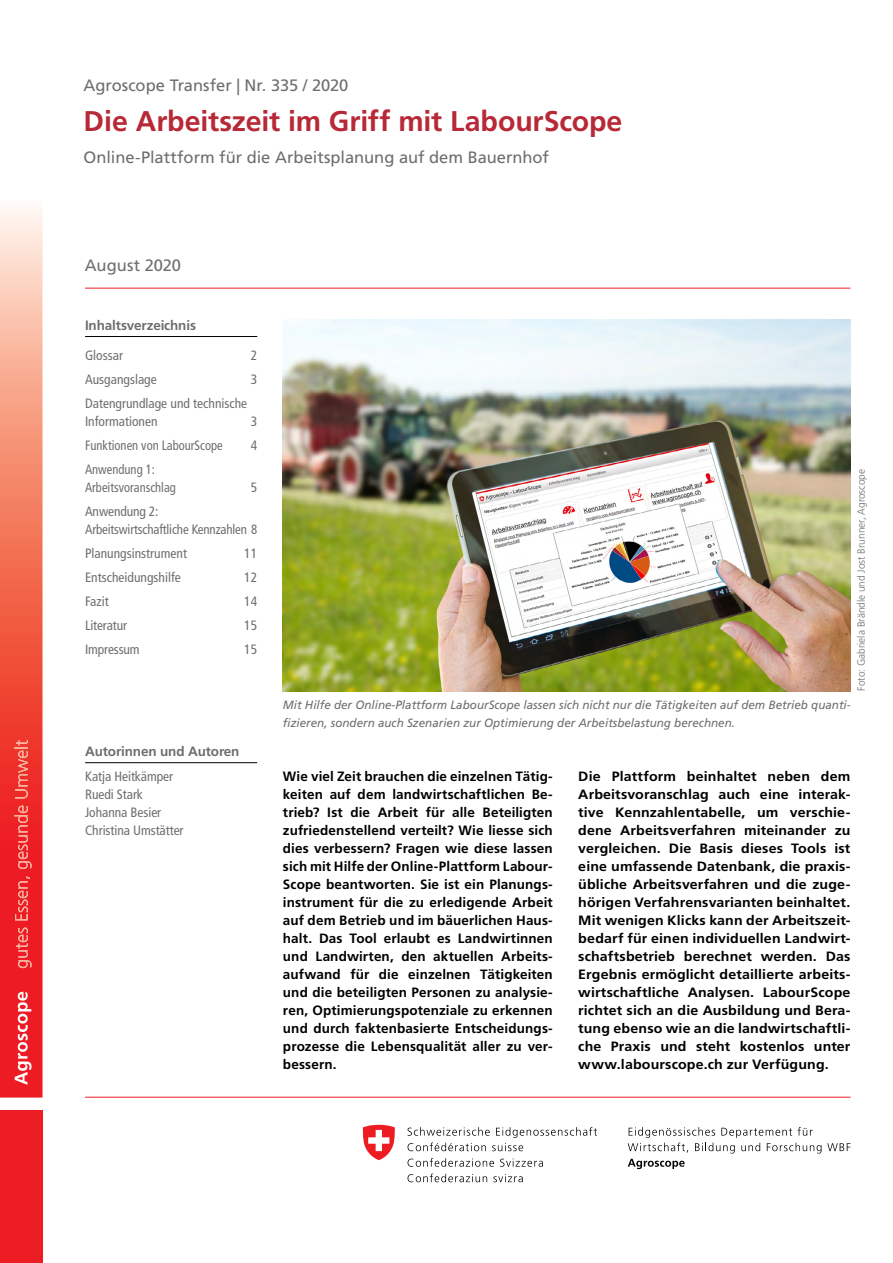
<style>
.page{position:relative;width:893px;height:1263px;background:#fff}
.page>*{position:absolute;margin:0;border:0;box-sizing:border-box;transform-origin:0 0}
.t1{font:700 28.5px "Frutiger LT Std";letter-spacing:-.005em;color:#b82937}
.t2{font:16.5px "Frutiger LT Std";color:#6d6e71}
.t3{font:700 13.5px/18px "Frutiger LT Std";letter-spacing:.01em;color:#000;text-align:justify}
.t4{font:700 13.5px/18px "Frutiger LT Std";letter-spacing:.01em;color:#000;text-align:justify;scale:1.05 1}
.t5{font:condensed 13.5px/18px "Frutiger LT Std";color:#6d6e71}
.t6{font:condensed 13.5px/18px "Frutiger LT Std";color:#6d6e71;scale:.93 1}
.t7{font:700 13.5px "Frutiger LT Std";letter-spacing:-.01em;color:#6d6e71}
.t8{font:italic 12px/18px "Frutiger LT Std";color:#6d6e71}
.t9{font:300 10.5px "Frutiger LT Std";color:#6d6e71;scale:.96 1}
</style>
<div class="page">
<svg style="left:0;top:207px;width:43px;height:890px;background:#f36e60"></svg>
<div style="left:0;top:1110px;width:43px;height:153px;background:#ed1d24"></div>
<svg style="left:15px;top:992px;width:17px;height:93px"></svg>
<svg style="left:16px;top:927px;width:16px;height:41px"></svg>
<svg style="left:15px;top:876px;width:15px;height:44px"></svg>
<svg style="left:14px;top:806px;width:18px;height:63px"></svg>
<svg style="left:14px;top:740px;width:14px;height:58px"></svg>
<svg style="left:628px;top:1127px;width:193px;height:26px"></svg>
<svg style="left:827px;top:1143px;width:23px;height:8px"></svg>
<svg style="left:628px;top:1159px;width:57px;height:10px"></svg>
<svg style="left:408px;top:1127px;width:189px;height:24px"></svg>
<svg style="left:408px;top:1158px;width:86px;height:9px"></svg>
<svg style="left:500px;top:1158px;width:43px;height:9px"></svg>
<svg style="left:408px;top:1173px;width:79px;height:9px"></svg>
<svg style="left:493px;top:1174px;width:30px;height:8px"></svg>
<svg style="left:363px;top:1125px;width:32px;height:35px"></svg>
<hr style="left:85px;top:1097px;width:765px;height:1px;background:#ed1d24">
<hr style="left:85px;top:762px;width:172px;height:1px;background:#000">
<hr style="left:85px;top:288px;width:765px;height:1px;background:#ed1d24">
<img style="left:283px;top:320px;width:567px;height:372px">
<hr style="left:85px;top:336px;width:172px;height:1px;background:#000">
<p class="t2" style="left:84px;top:75px;width:266px">Agroscope Transfer | Nr. 335 / 2020</p>
<h1 class="t1" style="left:84px;top:105px;width:540px">Die Arbeitszeit im Griff mit LabourScope</h1>
<p class="t2" style="left:84px;top:147px;width:467px">Online-Plattform für die Arbeitsplanung auf dem Bauernhof</p>
<p class="t2" style="left:85px;top:256px;width:98px">August 2020</p>
<p class="t7" style="left:85px;top:317px;width:112px">Inhaltsverzeichnis</p>
<p class="t5" style="left:85px;top:347px;width:40px">Glossar</p>
<p class="t5" style="left:251px;top:347px;width:8px">2</p>
<p class="t5" style="left:85px;top:371px;width:73px">Ausgangslage</p>
<p class="t5" style="left:251px;top:371px;width:8px">3</p>
<p class="t5" style="left:85px;top:395px;width:164px">Datengrundlage und technische<br>Informationen</p>
<p class="t5" style="left:251px;top:413px;width:8px">3</p>
<p class="t6" style="left:85px;top:437px;width:150px">Funktionen von LabourScope</p>
<p class="t5" style="left:251px;top:437px;width:8px">4</p>
<p class="t6" style="left:85px;top:461px;width:99px">Anwendung 1:<br>Arbeitsvoranschlag</p>
<p class="t5" style="left:251px;top:479px;width:8px">5</p>
<p class="t5" style="left:85px;top:503px;width:174px">Anwendung 2:<br>Arbeitswirtschaftliche Kennzahlen 8</p>
<p class="t5" style="left:85px;top:545px;width:103px">Planungsinstrument</p>
<p class="t5" style="left:244px;top:545px;width:14px">11</p>
<p class="t5" style="left:85px;top:569px;width:97px">Entscheidungshilfe</p>
<p class="t5" style="left:244px;top:569px;width:14px">12</p>
<p class="t5" style="left:85px;top:593px;width:25px">Fazit</p>
<p class="t5" style="left:244px;top:593px;width:14px">14</p>
<p class="t5" style="left:85px;top:617px;width:44px">Literatur</p>
<p class="t5" style="left:244px;top:617px;width:14px">15</p>
<p class="t5" style="left:85px;top:641px;width:56px">Impressum</p>
<p class="t5" style="left:244px;top:641px;width:14px">15</p>
<p class="t7" style="left:85px;top:743px;width:156px">Autorinnen und Autoren</p>
<p class="t5" style="left:85px;top:767px;width:100px">Katja Heitkämper<br>Ruedi Stark<br>Johanna Besier<br>Christina Umstätter</p>
<p class="t9" style="left:855px;top:691px;width:233px;rotate:-90deg">Foto: Gabriela Brändle und Jost Brunner, Agroscope</p>
<p class="t8" style="left:283px;top:696px;width:569px">Mit Hilfe der Online-Plattform LabourScope lassen sich nicht nur die Tätigkeiten auf dem Betrieb quanti&shy;fizieren, sondern auch Szenarien zur Optimierung der Arbeitsbelastung berechnen.</p>
<p class="t3" style="left:283px;top:767px;width:271px">Wie viel Zeit brauchen die einzelnen Tätig&shy;keiten auf dem landwirtschaftlichen Be&shy;trieb? Ist die Arbeit für alle Beteiligten zufriedenstellend verteilt? Wie liesse sich dies verbessern? Fragen wie diese lassen sich mit Hilfe der Online-Plattform Labour-Scope beantworten. Sie ist ein Planungs&shy;instrument für die zu erledigende Arbeit auf dem Betrieb und im bäuerlichen Haus&shy;halt. Das Tool erlaubt es Landwirtinnen und Landwirten, den aktuellen Arbeits&shy;aufwand für die einzelnen Tätigkeiten und die beteiligten Personen zu analysie&shy;ren, Optimierungspotenziale zu erkennen und durch faktenbasierte Entscheidungs&shy;prozesse die Lebensqualität aller zu ver&shy;bessern.</p>
<p class="t4" style="left:578px;top:767px;width:261px">Die Plattform beinhaltet neben dem Arbeitsvoranschlag auch eine interak&shy;tive Kennzahlentabelle, um verschie&shy;dene Arbeitsverfahren miteinander zu vergleichen. Die Basis dieses Tools ist eine umfassende Datenbank, die praxis&shy;übliche Arbeitsverfahren und die zuge&shy;hörigen Verfahrensvarianten beinhaltet.<br>Mit wenigen Klicks kann der Arbeitszeit&shy;bedarf für einen individuellen Landwirt&shy;schaftsbetrieb berechnet werden. Das Ergebnis ermöglicht detaillierte arbeits&shy;wirtschaftliche Analysen. LabourScope richtet sich an die Ausbildung und Bera&shy;tung ebenso wie an die landwirtschaftli&shy;che Praxis und steht kostenlos unter www.labourscope.ch zur Verfügung.</p>
</div>
